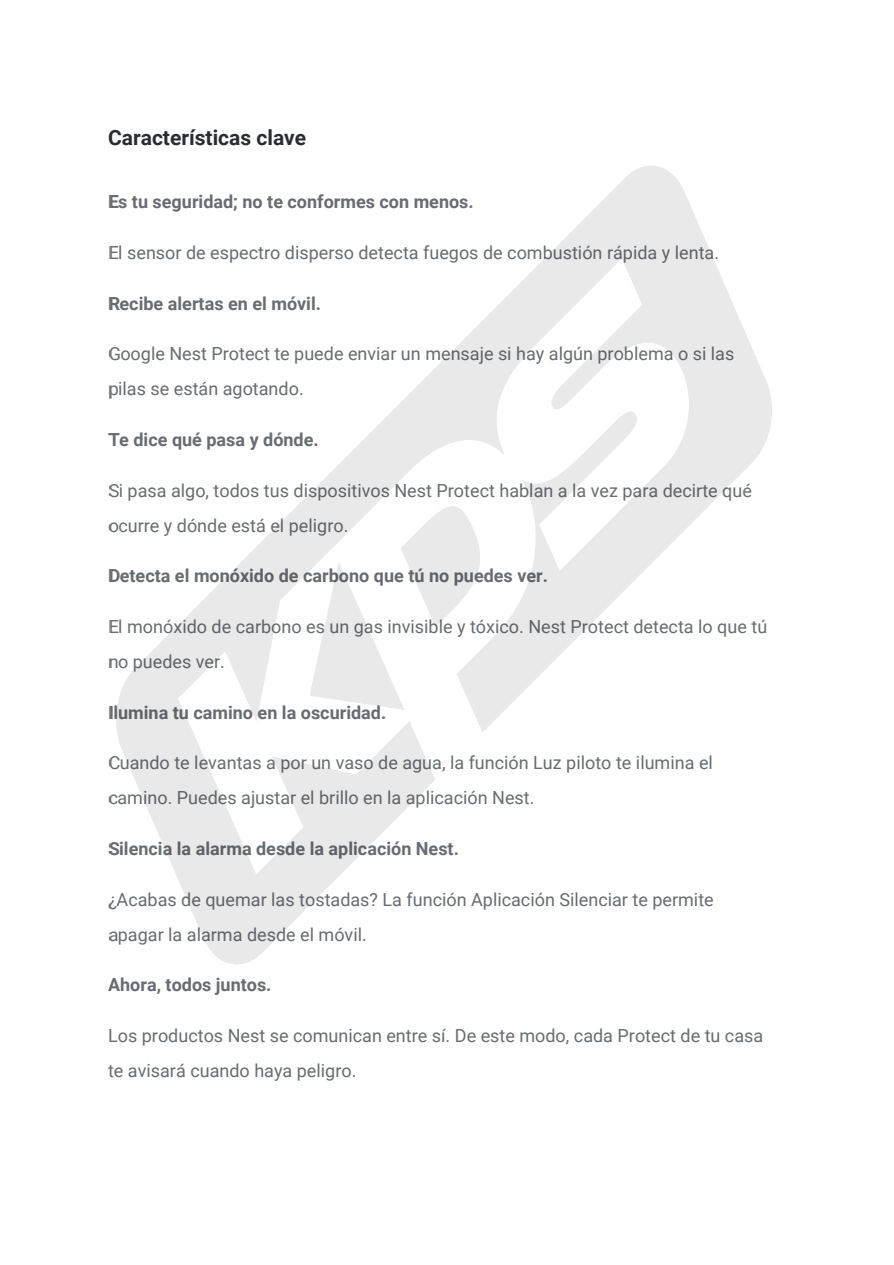
<style>
.page{position:relative;width:894px;height:1265px;background:#fff}
.page>*{position:absolute;margin:0;border:0;box-sizing:border-box;transform-origin:0 0}
.t1{font:700 21px "Roboto";color:#292d33}
.t2{font:18px/35px "Roboto";color:#676c72}
.t3{font:700 18px "Roboto";color:#676c72}
</style>
<div class="page">
<svg style="left:116px;top:166px;width:656px;height:798px"></svg>
<svg style="left:310px;top:505px;width:177px;height:205px"></svg>
<p class="t1" style="left:108px;top:123px;width:200px">Características clave</p>
<p class="t3" style="left:108px;top:189px;width:367px">Es tu seguridad; no te conformes con menos.</p>
<p class="t2" style="left:108px;top:234px;width:613px">El sensor de espectro disperso detecta fuegos de combustión rápida y lenta.</p>
<p class="t3" style="left:108px;top:291px;width:215px">Recibe alertas en el móvil.</p>
<p class="t2" style="left:108px;top:336px;width:628px">Google Nest Protect te puede enviar un mensaje si hay algún problema o si las pilas se están agotando.</p>
<p class="t3" style="left:108px;top:427px;width:212px">Te dice qué pasa y dónde.</p>
<p class="t2" style="left:108px;top:472px;width:645px">Si pasa algo, todos tus dispositivos Nest Protect hablan a la vez para decirte qué ocurre y dónde está el peligro.</p>
<p class="t3" style="left:108px;top:563px;width:441px">Detecta el monóxido de carbono que tú no puedes ver.</p>
<p class="t2" style="left:108px;top:608px;width:661px">El monóxido de carbono es un gas invisible y tóxico. Nest Protect detecta lo que tú no puedes ver.</p>
<p class="t3" style="left:108px;top:699px;width:280px">Ilumina tu camino en la oscuridad.</p>
<p class="t2" style="left:108px;top:744px;width:606px">Cuando te levantas a por un vaso de agua, la función Luz piloto te ilumina el camino. Puedes ajustar el brillo en la aplicación Nest.</p>
<p class="t3" style="left:108px;top:836px;width:352px">Silencia la alarma desde la aplicación Nest.</p>
<p class="t2" style="left:108px;top:881px;width:607px">¿Acabas de quemar las tostadas? La función Aplicación Silenciar te permite apagar la alarma desde el móvil.</p>
<p class="t3" style="left:108px;top:972px;width:165px">Ahora, todos juntos.</p>
<p class="t2" style="left:108px;top:1017px;width:657px">Los productos Nest se comunican entre sí. De este modo, cada Protect de tu casa te avisará cuando haya peligro.</p>
</div>
